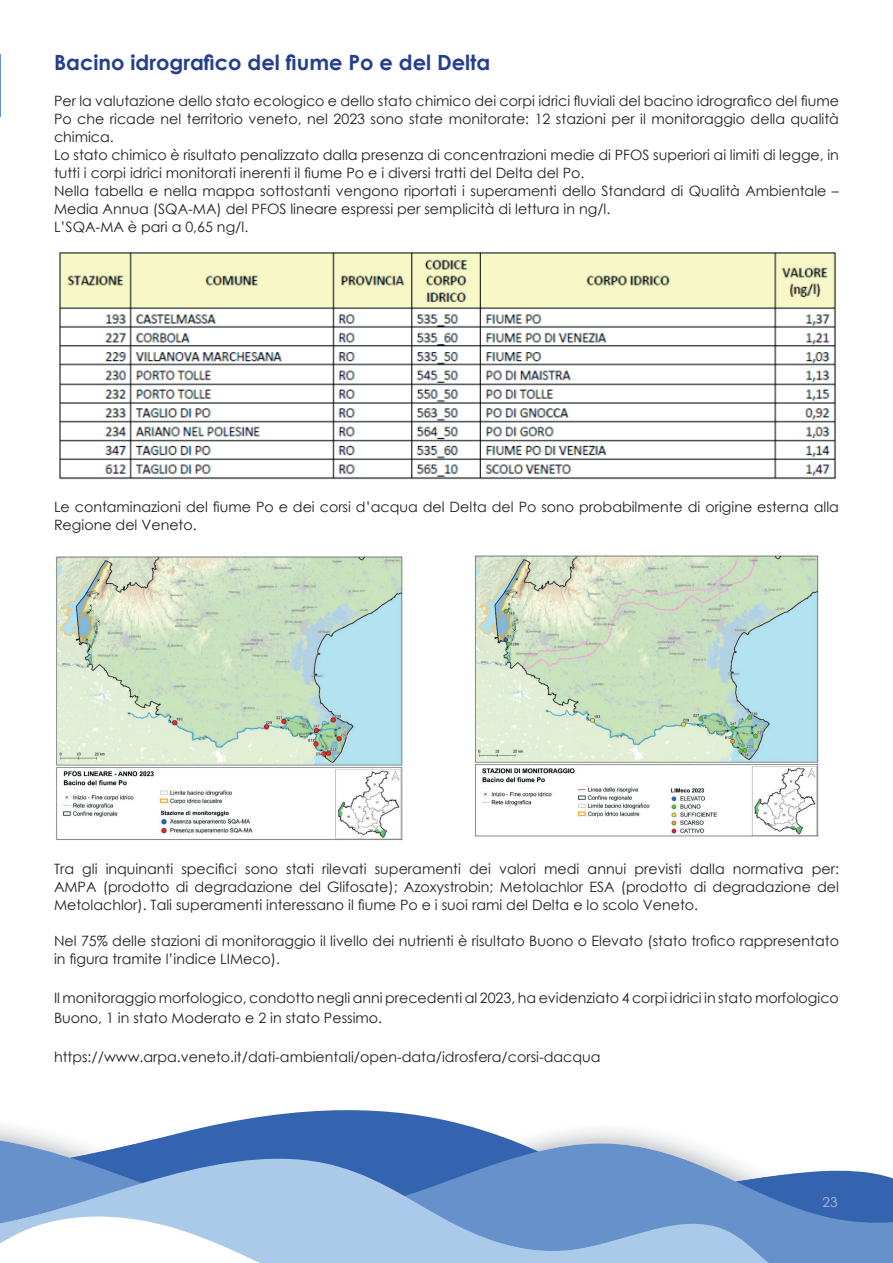
<style>
.page{position:relative;width:893px;height:1263px;background:#fff}
.page>*{position:absolute;margin:0;border:0;box-sizing:border-box;transform-origin:0 0}
.t1{font:700 21px "Century Gothic";color:#253f8e}
.t2{font:14.25px/18px "Century Gothic";color:#231f20}
.t3{font:13.5px "Century Gothic";color:#b6bcde}
</style>
<div class="page">
<svg style="left:0;top:1110px;width:893px;height:100px"></svg>
<svg style="left:0;top:1210px;width:893px;height:53px;fill:#abcae9"></svg>
<img style="left:59px;top:252px;width:777px;height:228px">
<img style="left:56px;top:556px;width:347px;height:284px">
<img style="left:474px;top:555px;width:345px;height:281px">
<h1 class="t1" style="left:54px;top:46px;width:438px">Bacino idrografico del fiume Po e del Delta</h1>
<p class="t2" style="left:54px;top:92px;width:786px">Per la valutazione dello stato ecologico e dello stato chimico dei corpi idrici fluviali del bacino idrografico del fiume Po che ricade nel territorio veneto, nel 2023 sono state monitorate: 12 stazioni per il monitoraggio della qualità chimica.<br>Lo stato chimico è risultato penalizzato dalla presenza di concentrazioni medie di PFOS superiori ai limiti di legge, in tutti i corpi idrici monitorati inerenti il fiume Po e i diversi tratti del Delta del Po.<br>Nella tabella e nella mappa sottostanti vengono riportati i superamenti dello Standard di Qualità Ambientale – Media Annua (SQA-MA) del PFOS lineare espressi per semplicità di lettura in ng/l.<br>L’SQA-MA è pari a 0,65 ng/l.</p>
<p class="t2" style="left:54px;top:498px;width:786px">Le contaminazioni del fiume Po e dei corsi d’acqua del Delta del Po sono probabilmente di origine esterna alla<br>Regione del Veneto.</p>
<p class="t2" style="left:54px;top:859px;width:786px;text-align:justify">Tra gli inquinanti specifici sono stati rilevati superamenti dei valori medi annui previsti dalla normativa per:<br>AMPA (prodotto di degradazione del Glifosate); Azoxystrobin; Metolachlor ESA (prodotto di degradazione del Metolachlor). Tali superamenti interessano il fiume Po e i suoi rami del Delta e lo scolo Veneto.</p>
<p class="t2" style="left:54px;top:931px;width:786px">Nel 75% delle stazioni di monitoraggio il livello dei nutrienti è risultato Buono o Elevato (stato trofico rappresentato in figura tramite l’indice LIMeco).</p>
<p class="t2" style="left:54px;top:988px;width:786px;line-height:19.5px">Il monitoraggio morfologico, condotto negli anni precedenti al 2023, ha evidenziato 4 corpi idrici in stato morfologico<br>Buono, 1 in stato Moderato e 2 in stato Pessimo.</p>
<p class="t2" style="left:54px;top:1047px;width:548px">https://www.arpa.veneto.it/dati-ambientali/open-data/idrosfera/corsi-dacqua</p>
<p class="t3" style="left:823px;top:1192px;width:16px">23</p>
</div>
